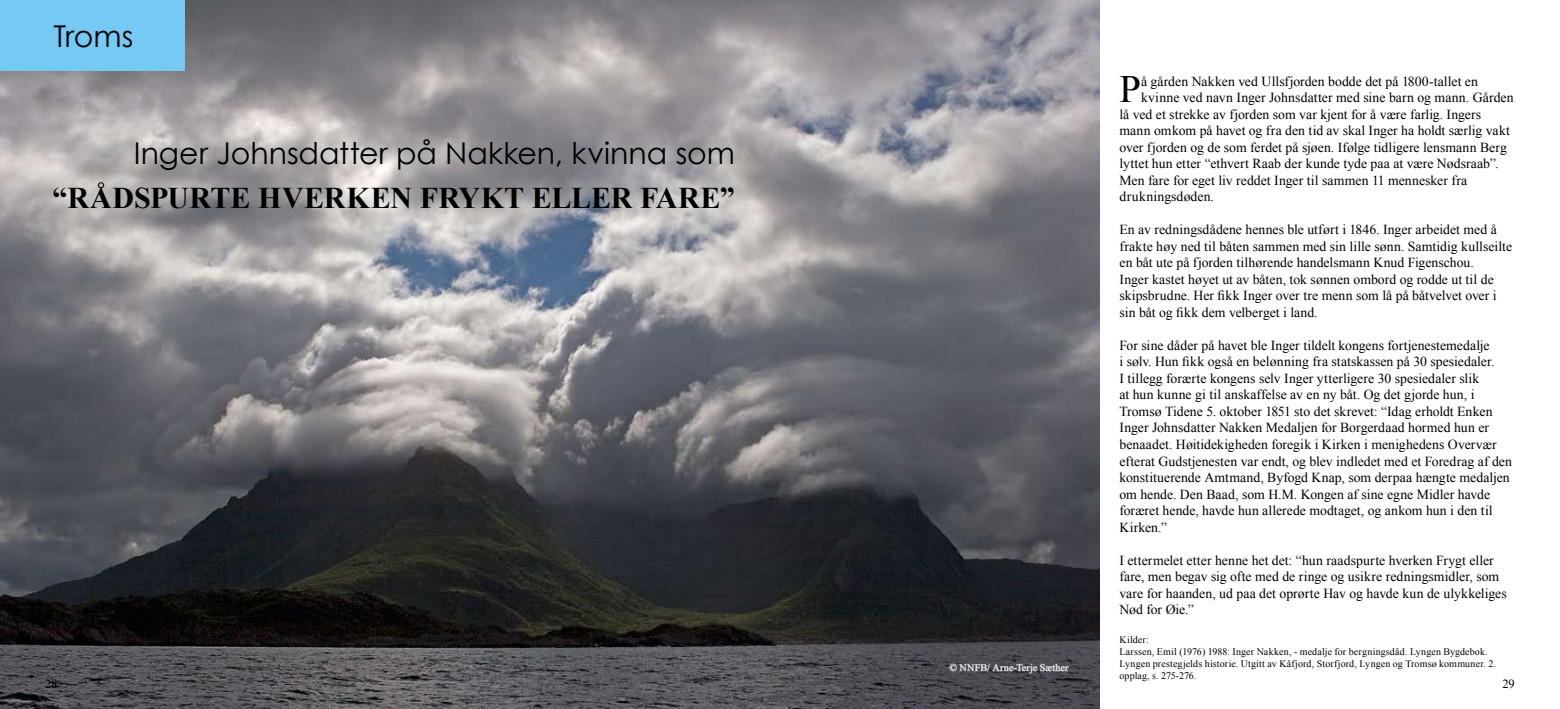
<style>
.page{position:relative;width:1560px;height:709px;background:#fff}
.page>*{position:absolute;margin:0;border:0;box-sizing:border-box;transform-origin:0 0}
.t1{font:38.62px "Times New Roman";color:#000}
.t2{font:30px "Century Gothic";color:#000}
.t3{font:700 30px "Times New Roman";letter-spacing:.005em;color:#000}
.t4{font:13.75px/16.5px "Times New Roman";color:#000}
.t5{font:12.5px "Times New Roman";color:#000}
.t6{font:10px/12px "Times New Roman";letter-spacing:.01em;color:#000}
.t7{font:10px "Times New Roman";letter-spacing:.02em;color:#fff}
</style>
<div class="page">
<img style="left:0;top:0;width:1099px;height:709px">
<div style="left:0;top:0;width:184px;height:71px;background:#75c9f3"></div>
<svg style="left:949px;top:663px;width:120px;height:10px"></svg>
<h2 class="t2" style="left:53px;top:15px;width:81px">Troms</h2>
<h1 class="t1" style="left:1119px;top:63px;width:23px">P</h1>
<p class="t4" style="left:1140px;top:73px;width:338px">å gården Nakken ved Ullsfjorden bodde det på 1800-tallet en</p>
<p class="t4" style="left:1140px;top:89px;width:374px">kvinne ved navn Inger Johnsdatter med sine barn og mann. Gården</p>
<p class="t4" style="left:1119px;top:106px;width:363px">lå ved et strekke av fjorden som var kjent for å være farlig. Ingers</p>
<p class="t4" style="left:1119px;top:122px;width:392px">mann omkom på havet og fra den tid av skal Inger ha holdt særlig vakt</p>
<p class="t4" style="left:1119px;top:139px;width:389px">over fjorden og de som ferdet på sjøen. Ifølge tidligere lensmann Berg</p>
<p class="t4" style="left:1119px;top:155px;width:380px">lyttet hun etter “ethvert Raab der kunde tyde paa at være Nødsraab”.</p>
<p class="t4" style="left:1119px;top:172px;width:349px">Men fare for eget liv reddet Inger til sammen 11 mennesker fra</p>
<p class="t4" style="left:1119px;top:188px;width:96px">drukningsdøden.</p>
<p class="t4" style="left:1119px;top:221px;width:394px">En av redningsdådene hennes ble utført i 1846. Inger arbeidet med å frakte høy ned til båten sammen med sin lille sønn. Samtidig kullseilte en båt ute på fjorden tilhørende handelsmann Knud Figenschou.<br>Inger kastet høyet ut av båten, tok sønnen ombord og rodde ut til de skipsbrudne. Her fikk Inger over tre menn som lå på båtvelvet over i sin båt og fikk dem velberget i land.</p>
<p class="t4" style="left:1119px;top:337px;width:394px">For sine dåder på havet ble Inger tildelt kongens fortjenestemedalje<br>i sølv. Hun fikk også en belønning fra statskassen på 30 spesiedaler.<br>I tillegg forærte kongens selv Inger ytterligere 30 spesiedaler slik<br>at hun kunne gi til anskaffelse av en ny båt. Og det gjorde hun, i Tromsø Tidene 5. oktober 1851 sto det skrevet: “Idag erholdt Enken Inger Johnsdatter Nakken Medaljen for Borgerdaad hormed hun er benaadet. Høitidekigheden foregik i Kirken i menighedens Overvær efterat Gudstjenesten var endt, og blev indledet med et Foredrag af den konstituerende Amtmand, Byfogd Knap, som derpaa hængte medaljen om hende. Den Baad, som H.M. Kongen af sine egne Midler havde foræret hende, havde hun allerede modtaget, og ankom hun i den til Kirken.”</p>
<p class="t4" style="left:1119px;top:551px;width:389px">I ettermelet etter henne het det: “hun raadspurte hverken Frygt eller fare, men begav sig ofte med de ringe og usikre redningsmidler, som vare for haanden, ud paa det oprørte Hav og havde kun de ulykkeliges Nød for Øie.”</p>
<p class="t6" style="left:1119px;top:633px;width:378px">Kilder:<br>Larssen, Emil (1976) 1988: Inger Nakken, - medalje for bergningsdåd. Lyngen Bygdebok.<br>Lyngen prestegjelds historie. Utgitt av Kåfjord, Storfjord, Lyngen og Tromsø kommuner. 2. opplag, s. 275-276.</p>
<h2 class="t2" style="left:134px;top:132px;width:602px">Inger Johnsdatter på Nakken, kvinna som</h2>
<h2 class="t3" style="left:53px;top:177px;width:684px">“RÅDSPURTE HVERKEN FRYKT ELLER FARE”</h2>
<p class="t7" style="left:949px;top:661px;width:121px">© NNFB/ Arne-Terje Sæther</p>
<p class="t5" style="left:45px;top:675px;width:14px">28</p>
<p class="t5" style="left:1502px;top:675px;width:14px">29</p>
</div>
